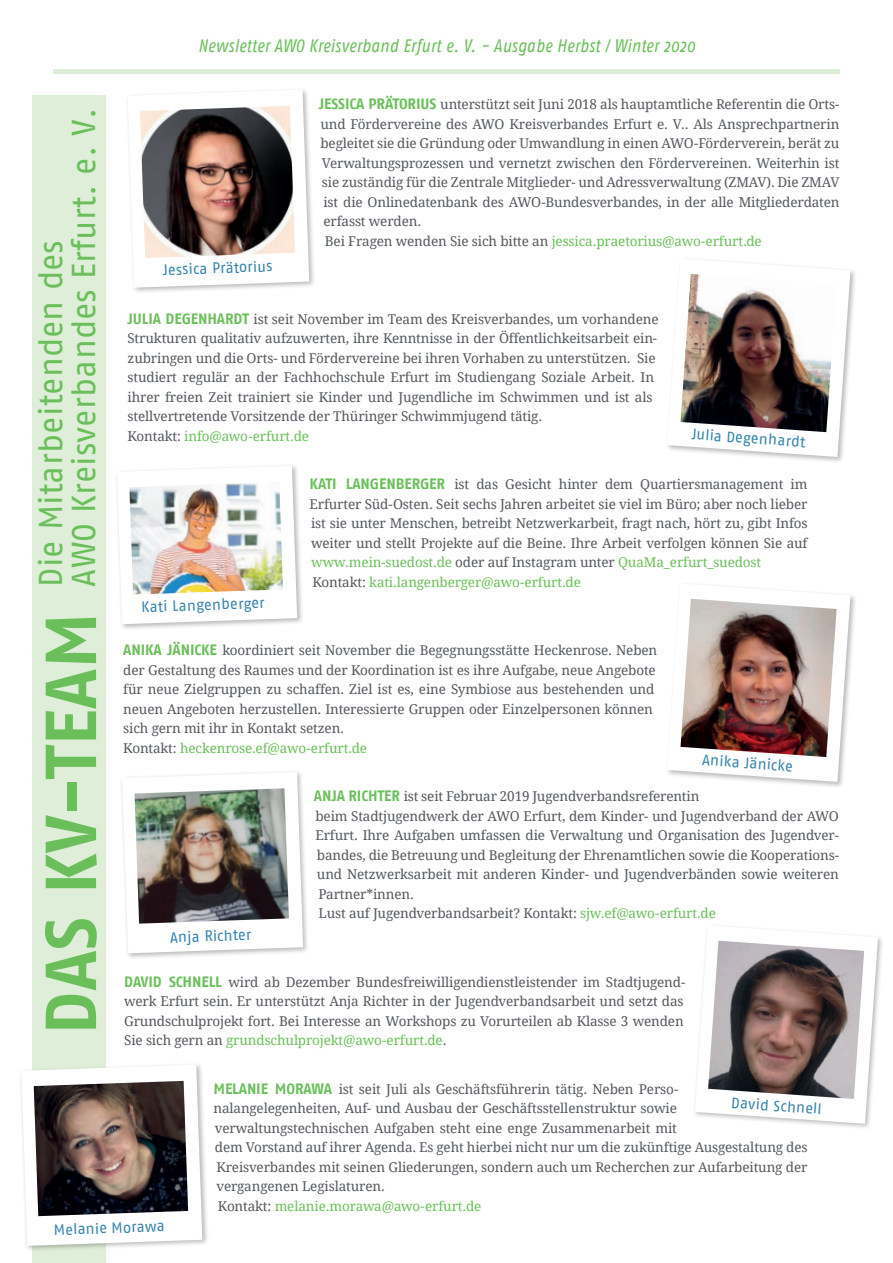
<style>
.page{position:relative;width:893px;height:1263px;background:#fff}
.page>*{position:absolute;margin:0;border:0;box-sizing:border-box;transform-origin:0 0}
.t1{font:700 72px "AWO Fago Office";letter-spacing:.01em;color:#6abf5a}
.t2{font:33px/33px "AWO Fago Office";letter-spacing:.01em;color:#6abf5a}
.t3{font:italic 18px "AWO Fago Cond";letter-spacing:.025em;color:#6abf5a}
.t4{font:15px "AWO Fago Office";color:#3684ad}
.t5{font:13.5px/19.5px "Droid Serif";letter-spacing:-.01em;color:#54585d}
.t6{font:13.5px "Droid Serif";letter-spacing:-.01em;color:#6abf5a}
.s1{font-family:"AWO Fago Office";font-weight:700;font-size:15px;color:#6abf5a}
.s2{color:#54585d}
.s3{color:#6abf5a}
</style>
<div class="page">
<div style="left:33px;top:96px;width:73px;height:1167px;background:#dfeed9"></div>
<div style="left:53px;top:69px;width:786px;height:5px;background:#dfeed9"></div>
<div style="left:665px;top:256px;width:192px;height:207px;background:#231f20;opacity:.3"></div>
<svg style="left:667px;top:259px;width:183px;height:198px"></svg>
<img style="left:680px;top:274px;width:157px;height:158px">
<div style="left:114px;top:463px;width:190px;height:167px;background:#231f20;opacity:.3"></div>
<svg style="left:117px;top:466px;width:180px;height:158px"></svg>
<img style="left:129px;top:482px;width:154px;height:113px">
<div style="left:665px;top:581px;width:192px;height:207px;background:#231f20;opacity:.3"></div>
<svg style="left:667px;top:583px;width:183px;height:199px"></svg>
<img style="left:680px;top:599px;width:157px;height:158px">
<div style="left:120px;top:769px;width:190px;height:191px;background:#231f20;opacity:.3"></div>
<svg style="left:122px;top:772px;width:181px;height:181px"></svg>
<img style="left:135px;top:788px;width:154px;height:136px">
<div style="left:693px;top:923px;width:191px;height:207px;background:#231f20;opacity:.3"></div>
<svg style="left:695px;top:925px;width:183px;height:199px"></svg>
<img style="left:708px;top:941px;width:156px;height:158px">
<div style="left:19px;top:1062px;width:190px;height:191px;background:#231f20;opacity:.3"></div>
<svg style="left:21px;top:1065px;width:181px;height:181px"></svg>
<img style="left:34px;top:1081px;width:154px;height:135px">
<div style="left:125px;top:87px;width:191px;height:207px;background:#231f20;opacity:.3"></div>
<svg style="left:128px;top:90px;width:181px;height:198px"></svg>
<img style="left:140px;top:106px;width:155px;height:152px">
<h2 class="t2" style="left:34px;top:587px;width:481px;rotate:-90deg">Die Mitarbeitenden des<br>AWO Kreisverbandes Erfurt. e. V.</h2>
<h1 class="t1" style="left:29px;top:1034px;width:423px;rotate:-90deg">DAS KV-TEAM</h1>
<h3 class="t3" style="left:198px;top:35px;width:498px">Newsletter AWO Kreisverband Erfurt e. V. - Ausgabe Herbst / Winter 2020</h3>
<p class="t4" style="left:163px;top:261px;width:111px;rotate:-2deg">Jessica Prätorius</p>
<p class="t5" style="left:319px;top:95px;width:522px"><span class="s1">JESSICA PRÄTORIUS</span> unterstützt seit Juni 2018 als hauptamtliche Referentin die Orts-</p>
<p class="t5" style="left:320px;top:114px;width:520px">und Fördervereine des AWO Kreisverbandes Erfurt e. V.. Als Ansprechpartnerin</p>
<p class="t5" style="left:320px;top:134px;width:521px">begleitet sie die Gründung oder Umwandlung in einen AWO-Förderverein, berät zu</p>
<p class="t5" style="left:322px;top:153px;width:519px">Verwaltungsprozessen und vernetzt zwischen den Fördervereinen. Weiterhin ist</p>
<p class="t5" style="left:322px;top:173px;width:519px">sie zuständig für die Zentrale Mitglieder- und Adressverwaltung (ZMAV). Die ZMAV</p>
<p class="t5" style="left:323px;top:192px;width:518px">ist die Onlinedatenbank des AWO-Bundesverbandes, in der alle Mitgliederdaten</p>
<p class="t5" style="left:323px;top:211px;width:99px">erfasst werden.</p>
<p class="t6" style="left:325px;top:232px;width:438px"><span class="s2">Bei Fragen wenden Sie sich bitte an</span> jessica.praetorius@awo-erfurt.de</p>
<p class="t5" style="left:128px;top:309px;width:533px"><span class="s1">JULIA DEGENHARDT</span> ist seit November im Team des Kreisverbandes, um vorhandene Strukturen qualitativ aufzuwerten, ihre Kenntnisse in der Öffentlichkeitsarbeit ein&shy;zubringen und die Orts- und Fördervereine bei ihren Vorhaben zu unterstützen. Sie studiert regulär an der Fachhochschule Erfurt im Studiengang Soziale Arbeit. In ihrer freien Zeit trainiert sie Kinder und Jugendliche im Schwimmen und ist als stellvertretende Vorsitzende der Thüringer Schwimmjugend tätig.<br>Kontakt: <span class="s3">info@awo-erfurt.de</span></p>
<p class="t5" style="left:310px;top:475px;width:500px"><span class="s1">KATI LANGENBERGER</span> ist das Gesicht hinter dem Quartiersmanagement im Erfurter Süd-Osten. Seit sechs Jahren arbeitet sie viel im Büro; aber noch lieber ist sie unter Menschen, betreibt Netzwerkarbeit, fragt nach, hört zu, gibt Infos weiter und stellt Projekte auf die Beine. Ihre Arbeit verfolgen können Sie auf <span class="s3">www.mein-suedost.de</span> oder auf Instagram unter <span class="s3">QuaMa_erfurt_suedost </span>Kontakt: <span class="s3">kati.langenberger@awo-erfurt.de</span></p>
<p class="t4" style="left:692px;top:425px;width:115px;rotate:4deg">Julia Degenhardt</p>
<p class="t4" style="left:141px;top:598px;width:125px;rotate:-2deg">Kati Langenberger</p>
<p class="t5" style="left:123px;top:641px;width:535px"><span class="s1">ANIKA JÄNICKE</span> koordiniert seit November die Begegnungsstätte Heckenrose. Neben der Gestaltung des Raumes und der Koordination ist es ihre Aufgabe, neue Angebote für neue Zielgruppen zu schaffen. Ziel ist es, eine Symbiose aus bestehenden und neuen Angeboten herzustellen. Interessierte Gruppen oder Einzelpersonen können sich gern mit ihr in Kontakt setzen.<br>Kontakt: <span class="s3">heckenrose.ef@awo-erfurt.de</span></p>
<p class="t5" style="left:314px;top:787px;width:527px"><span class="s1">ANJA RICHTER</span> ist seit Februar 2019 Jugendverbandsreferentin<br>beim Stadtjugendwerk der AWO Erfurt, dem Kinder- und Jugendverband der AWO Erfurt. Ihre Aufgaben umfassen die Verwaltung und Organisation des Jugendver&shy;bandes, die Betreuung und Begleitung der Ehrenamtlichen sowie die Kooperations&shy;und Netzwerksarbeit mit anderen Kinder- und Jugendverbänden sowie weiteren Partner*innen.<br>Lust auf Jugendverbandsarbeit? Kontakt: <span class="s3">sjw.ef@awo-erfurt.de</span></p>
<p class="t4" style="left:703px;top:751px;width:93px;rotate:4deg">Anika Jänicke</p>
<p class="t4" style="left:170px;top:929px;width:83px;rotate:-2deg">Anja Richter</p>
<p class="t5" style="left:124px;top:972px;width:563px;text-align:justify"><span class="s1">DAVID SCHNELL</span> wird ab Dezember Bundesfreiwilligendienstleistender im Stadtjugend&shy;werk Erfurt sein. Er unterstützt Anja Richter in der Jugendverbandsarbeit und setzt das Grundschulprojekt fort. Bei Interesse an Workshops zu Vorurteilen ab Klasse 3 wenden Sie sich gern an <span class="s3">grundschulprojekt@awo-erfurt.de</span>.</p>
<p class="t5" style="left:213px;top:1079px;width:466px"><span class="s1">MELANIE MORAWA</span> ist seit Juli als Geschäftsführerin tätig. Neben Perso-</p>
<p class="t5" style="left:213px;top:1099px;width:465px">nalangelegenheiten, Auf- und Ausbau der Geschäftsstellenstruktur sowie</p>
<p class="t5" style="left:215px;top:1118px;width:463px">verwaltungstechnischen Aufgaben steht eine enge Zusammenarbeit mit</p>
<p class="t5" style="left:215px;top:1138px;width:594px">dem Vorstand auf ihrer Agenda. Es geht hierbei nicht nur um die zukünftige Ausgestaltung des</p>
<p class="t5" style="left:216px;top:1157px;width:592px">Kreisverbandes mit seinen Gliederungen, sondern auch um Recherchen zur Aufarbeitung der</p>
<p class="t5" style="left:216px;top:1177px;width:170px">vergangenen Legislaturen.</p>
<p class="t6" style="left:218px;top:1198px;width:265px"><span class="s2">Kontakt:</span> melanie.morawa@awo-erfurt.de</p>
<p class="t4" style="left:732px;top:1094px;width:92px;rotate:4deg">David Schnell</p>
<p class="t4" style="left:53px;top:1221px;width:113px;rotate:-2deg">Melanie Morawa</p>
</div>
